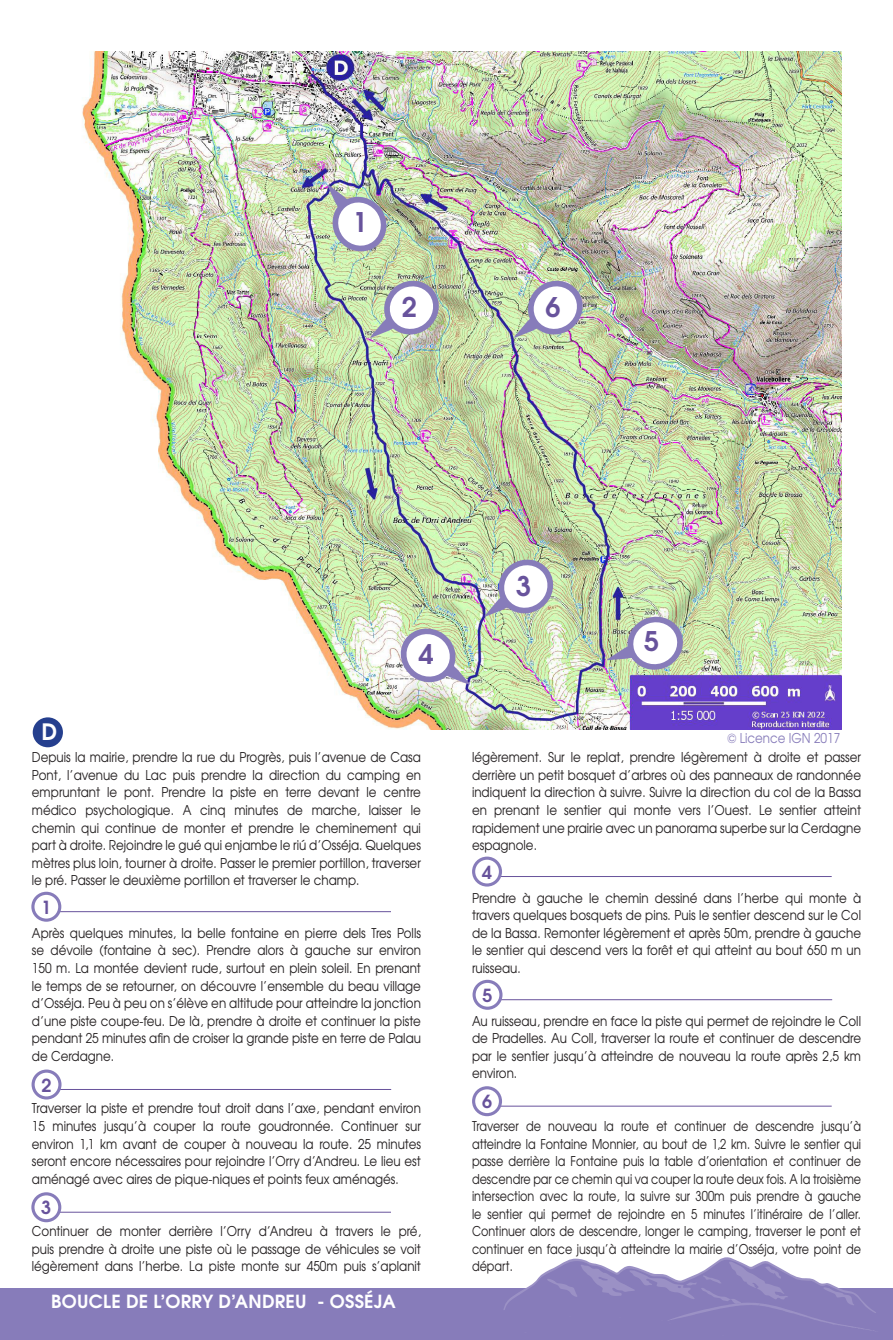
<style>
.page{position:relative;width:893px;height:1340px;background:#fff}
.page>*{position:absolute;margin:0;border:0;box-sizing:border-box;transform-origin:0 0}
.t1{font:700 27px "Te X Gyre Adventor";color:#68539c}
.t2{font:700 22.5px "Te X Gyre Adventor";color:#fff}
.t3{font:700 18px "Te X Gyre Adventor";letter-spacing:.015em;color:#fff}
.t4{font:700 18px "Te X Gyre Adventor";color:#68539c}
.t5{font:13.5px/17.6px "Te X Gyre Adventor";color:#231f20;text-align:justify;scale:.88 1}
.t6{font:13.5px/17.6px "Te X Gyre Adventor";color:#231f20;text-align:justify;scale:.83 1}
.t7{font:13.5px "Te X Gyre Adventor";color:#877cba;scale:.88 1}
</style>
<div class="page">
<div style="left:0;top:1288px;width:893px;height:51px;background:#877cba"></div>
<img style="left:60px;top:51px;width:782px;height:678px">
<svg style="left:504px;top:1257px;width:372px;height:74px"></svg>
<img style="left:327px;top:184px;width:63px;height:71px">
<img style="left:514px;top:277px;width:72px;height:61px">
<img style="left:485px;top:556px;width:72px;height:60px">
<img style="left:370px;top:277px;width:73px;height:61px">
<img style="left:607px;top:613px;width:79px;height:59px">
<img style="left:397px;top:625px;width:73px;height:59px">
<div style="left:33px;top:717px;width:30px;height:30px;background:#253f8e;border-radius:50%"></div>
<hr style="left:54px;top:911px;width:337px;height:1px;background:#68539c">
<svg style="left:31px;top:891px;width:30px;height:30px"></svg>
<div style="left:34px;top:894px;width:24px;height:24px;background:#fff;border-radius:50%"></div>
<hr style="left:54px;top:1089px;width:337px;height:1px;background:#68539c">
<svg style="left:32px;top:1069px;width:30px;height:30px"></svg>
<div style="left:35px;top:1072px;width:23px;height:24px;background:#fff;border-radius:50%"></div>
<hr style="left:54px;top:1211px;width:337px;height:1px;background:#68539c">
<svg style="left:31px;top:1192px;width:30px;height:30px"></svg>
<div style="left:34px;top:1195px;width:24px;height:24px;background:#fff;border-radius:50%"></div>
<hr style="left:494px;top:876px;width:338px;height:1px;background:#68539c">
<svg style="left:472px;top:856px;width:30px;height:30px"></svg>
<div style="left:475px;top:859px;width:24px;height:24px;background:#fff;border-radius:50%"></div>
<hr style="left:495px;top:999px;width:337px;height:1px;background:#68539c">
<svg style="left:473px;top:979px;width:29px;height:30px"></svg>
<div style="left:476px;top:982px;width:23px;height:24px;background:#fff;border-radius:50%"></div>
<hr style="left:494px;top:1105px;width:338px;height:1px;background:#68539c">
<svg style="left:472px;top:1086px;width:30px;height:30px"></svg>
<div style="left:475px;top:1089px;width:24px;height:24px;background:#fff;border-radius:50%"></div>
<p class="t1" style="left:352px;top:199px;width:17px">1</p>
<p class="t1" style="left:402px;top:284px;width:17px">2</p>
<p class="t1" style="left:546px;top:284px;width:17px">6</p>
<p class="t2" style="left:42px;top:712px;width:17px">D</p>
<p class="t1" style="left:419px;top:630px;width:17px">4</p>
<p class="t5" style="left:32px;top:747px;width:444px">Depuis la mairie, prendre la rue du Progrès, puis l’avenue de Casa Pont, l’avenue du Lac puis prendre la direction du camping en empruntant le pont. Prendre la piste en terre devant le centre médico psychologique. A cinq minutes de marche, laisser le chemin qui continue de monter et prendre le cheminement qui part à droite. Rejoindre le gué qui enjambe le riú d’Osséja. Quelques mètres plus loin, tourner à droite. Passer le premier portillon, traverser le pré. Passer le deuxième portillon et traverser le champ.</p>
<p class="t5" style="left:32px;top:923px;width:444px">Après quelques minutes, la belle fontaine en pierre dels Tres Polls se dévoile (fontaine à sec). Prendre alors à gauche sur environ 150 m. La montée devient rude, surtout en plein soleil. En prenant le temps de se retourner, on découvre l’ensemble du beau village d’Osséja. Peu à peu on s’élève en altitude pour atteindre la jonction d’une piste coupe-feu. De là, prendre à droite et continuer la piste pendant 25 minutes afin de croiser la grande piste en terre de Palau de Cerdagne.</p>
<p class="t5" style="left:32px;top:1098px;width:444px">Traverser la piste et prendre tout droit dans l’axe, pendant environ 15 minutes jusqu’à couper la route goudronnée. Continuer sur environ 1,1 km avant de couper à nouveau la route. 25 minutes seront encore nécessaires pour rejoindre l’Orry d’Andreu. Le lieu est aménagé avec aires de pique-niques et points feux aménagés.</p>
<p class="t5" style="left:32px;top:1221px;width:444px">Continuer de monter derrière l’Orry d’Andreu à travers le pré, puis prendre à droite une piste où le passage de véhicules se voit légèrement dans l’herbe. La piste monte sur 450m puis s’aplanit</p>
<p class="t4" style="left:41px;top:891px;width:12px">1</p>
<p class="t4" style="left:41px;top:1069px;width:12px">2</p>
<p class="t4" style="left:41px;top:1191px;width:12px">3</p>
<p class="t3" style="left:51px;top:1286px;width:346px">BOUCLE DE L’ORRY D’ANDREU - OSSÉJA</p>
<p class="t1" style="left:516px;top:563px;width:17px">3</p>
<p class="t1" style="left:644px;top:618px;width:17px">5</p>
<p class="t7" style="left:727px;top:727px;width:130px">© Licence IGN 2017</p>
<p class="t5" style="left:472px;top:747px;width:444px">légèrement. Sur le replat, prendre légèrement à droite et passer derrière un petit bosquet d’arbres où des panneaux de randonnée indiquent la direction à suivre. Suivre la direction du col de la Bassa en prenant le sentier qui monte vers l’Ouest. Le sentier atteint rapidement une prairie avec un panorama superbe sur la Cerdagne espagnole.</p>
<p class="t5" style="left:472px;top:888px;width:444px">Prendre à gauche le chemin dessiné dans l’herbe qui monte à travers quelques bosquets de pins. Puis le sentier descend sur le Col de la Bassa. Remonter légèrement et après 50m, prendre à gauche le sentier qui descend vers la forêt et qui atteint au bout 650 m un ruisseau.</p>
<p class="t4" style="left:482px;top:856px;width:12px">4</p>
<p class="t4" style="left:482px;top:979px;width:12px">5</p>
<p class="t5" style="left:472px;top:1011px;width:444px">Au ruisseau, prendre en face la piste qui permet de rejoindre le Coll de Pradelles. Au Coll, traverser la route et continuer de descendre par le sentier jusqu’à atteindre de nouveau la route après 2,5 km environ.</p>
<p class="t4" style="left:482px;top:1085px;width:12px">6</p>
<p class="t6" style="left:472px;top:1116px;width:470px">Traverser de nouveau la route et continuer de descendre jusqu’à atteindre la Fontaine Monnier, au bout de 1,2 km. Suivre le sentier qui passe derrière la Fontaine puis la table d’orientation et continuer de descendre par ce chemin qui va couper la route deux fois. A la troisième intersection avec la route, la suivre sur 300m puis prendre à gauche le sentier qui permet de rejoindre en 5 minutes l’itinéraire de l’aller.<br>Continuer alors de descendre, longer le camping, traverser le pont et continuer en face jusqu’à atteindre la mairie d’Osséja, votre point de départ.</p>
</div>
